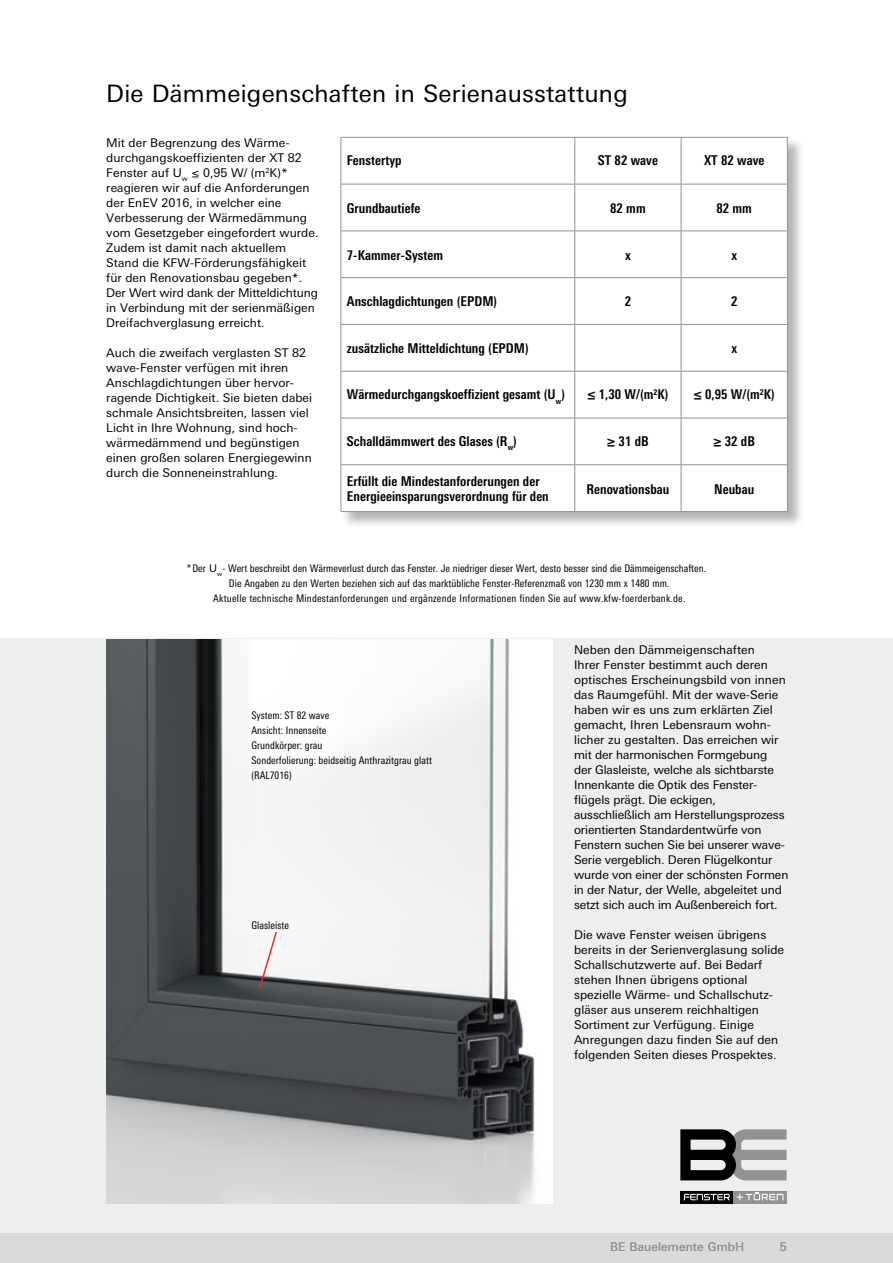
<style>
.page{position:relative;width:893px;height:1263px;background:#edeeee}
.page>*{position:absolute;margin:0;border:0;box-sizing:border-box;transform-origin:0 0}
.t1{font:24px "LT Univers Basic";letter-spacing:.01em;color:#000}
.t2{font:700 condensed 13.5px/15px "LT Univers";letter-spacing:.005em;color:#000}
.t3{font:12px/15px "LT Univers Basic";letter-spacing:.005em;color:#000}
.t4{font:12px "LT Univers Basic";letter-spacing:.01em;color:#919291}
.t5{font:condensed 10.5px/15px "LT Univers";letter-spacing:.005em;color:#000}
.s1{font-family:"LT Univers Basic";font-stretch:normal}
</style>
<div class="page">
<div style="left:0;top:1233px;width:893px;height:30px;background:#d9dada"></div>
<svg style="left:680px;top:1191px;width:53px;height:12px"></svg>
<div style="left:733px;top:1190px;width:54px;height:13px;background:#919291"></div>
<svg style="left:684px;top:1194px;width:46px;height:6px"></svg>
<svg style="left:737px;top:1193px;width:46px;height:7px"></svg>
<svg style="left:680px;top:1129px;width:107px;height:51px"></svg>
<div style="left:0;top:0;width:893px;height:638px;background:#fff"></div>
<img style="left:106px;top:639px;width:447px;height:564px">
<div style="left:341px;top:137px;width:463px;height:391px;background:#000;opacity:.3"></div>
<svg style="left:342px;top:138px;width:445px;height:373px"></svg>
<hr style="left:341px;top:278px;width:1px;height:46px;background:#919291">
<hr style="left:574px;top:138px;width:1px;height:46px;background:#919291">
<hr style="left:574px;top:184px;width:1px;height:47px;background:#919291">
<hr style="left:574px;top:231px;width:1px;height:46px;background:#919291">
<hr style="left:574px;top:278px;width:1px;height:46px;background:#919291">
<hr style="left:574px;top:325px;width:1px;height:46px;background:#919291">
<hr style="left:574px;top:371px;width:1px;height:47px;background:#919291">
<hr style="left:574px;top:465px;width:1px;height:46px;background:#919291">
<hr style="left:574px;top:418px;width:1px;height:47px;background:#919291">
<hr style="left:681px;top:138px;width:1px;height:46px;background:#919291">
<hr style="left:681px;top:184px;width:1px;height:47px;background:#919291">
<hr style="left:681px;top:231px;width:1px;height:46px;background:#919291">
<hr style="left:681px;top:278px;width:1px;height:46px;background:#919291">
<hr style="left:681px;top:325px;width:1px;height:46px;background:#919291">
<hr style="left:681px;top:371px;width:1px;height:47px;background:#919291">
<hr style="left:681px;top:465px;width:1px;height:46px;background:#919291">
<hr style="left:681px;top:418px;width:1px;height:47px;background:#919291">
<hr style="left:787px;top:138px;width:1px;height:46px;background:#919291">
<hr style="left:787px;top:184px;width:1px;height:47px;background:#919291">
<hr style="left:787px;top:231px;width:1px;height:46px;background:#919291">
<hr style="left:787px;top:278px;width:1px;height:46px;background:#919291">
<hr style="left:787px;top:325px;width:1px;height:46px;background:#919291">
<hr style="left:787px;top:371px;width:1px;height:47px;background:#919291">
<hr style="left:787px;top:465px;width:1px;height:46px;background:#919291">
<hr style="left:787px;top:418px;width:1px;height:47px;background:#919291">
<hr style="left:341px;top:137px;width:234px;height:1px;background:#919291">
<hr style="left:341px;top:138px;width:1px;height:46px;background:#919291">
<hr style="left:575px;top:137px;width:106px;height:1px;background:#919291">
<hr style="left:681px;top:137px;width:107px;height:1px;background:#919291">
<hr style="left:341px;top:184px;width:234px;height:1px;background:#919291">
<hr style="left:341px;top:184px;width:1px;height:47px;background:#919291">
<hr style="left:575px;top:184px;width:106px;height:1px;background:#919291">
<hr style="left:681px;top:184px;width:107px;height:1px;background:#919291">
<hr style="left:341px;top:231px;width:234px;height:1px;background:#919291">
<hr style="left:341px;top:231px;width:1px;height:46px;background:#919291">
<hr style="left:575px;top:231px;width:106px;height:1px;background:#919291">
<hr style="left:681px;top:231px;width:107px;height:1px;background:#919291">
<hr style="left:341px;top:277px;width:234px;height:1px;background:#919291">
<hr style="left:575px;top:277px;width:106px;height:1px;background:#919291">
<hr style="left:681px;top:277px;width:107px;height:1px;background:#919291">
<hr style="left:341px;top:324px;width:234px;height:1px;background:#919291">
<hr style="left:341px;top:325px;width:1px;height:46px;background:#919291">
<hr style="left:575px;top:324px;width:106px;height:1px;background:#919291">
<hr style="left:681px;top:324px;width:107px;height:1px;background:#919291">
<hr style="left:341px;top:371px;width:234px;height:1px;background:#919291">
<hr style="left:341px;top:371px;width:1px;height:47px;background:#919291">
<hr style="left:575px;top:371px;width:106px;height:1px;background:#919291">
<hr style="left:681px;top:371px;width:107px;height:1px;background:#919291">
<hr style="left:341px;top:465px;width:1px;height:46px;background:#919291">
<hr style="left:341px;top:418px;width:234px;height:1px;background:#919291">
<hr style="left:341px;top:418px;width:1px;height:47px;background:#919291">
<hr style="left:575px;top:418px;width:106px;height:1px;background:#919291">
<hr style="left:681px;top:418px;width:107px;height:1px;background:#919291">
<hr style="left:341px;top:464px;width:234px;height:1px;background:#919291">
<hr style="left:575px;top:464px;width:106px;height:1px;background:#919291">
<hr style="left:681px;top:464px;width:107px;height:1px;background:#919291">
<hr style="left:341px;top:511px;width:234px;height:1px;background:#919291">
<hr style="left:575px;top:511px;width:106px;height:1px;background:#919291">
<hr style="left:681px;top:511px;width:107px;height:1px;background:#919291">
<svg style="left:258px;top:930px;width:20px;height:60px"></svg>
<h1 class="t1" style="left:106px;top:79px;width:523px">Die Dämmeigenschaften in Serienausstattung</h1>
<p class="t3" style="left:106px;top:135px;width:214px">Mit der Begrenzung des Wärme&shy;durchgangskoeffizienten der XT 82<br>Fenster auf U<sub>w</sub> ≤ 0,95 W/ (m<sup>2</sup>K)* reagieren wir auf die Anforderungen der EnEV 2016, in welcher eine Verbesserung der Wärmedämmung vom Gesetzgeber eingefordert wurde.<br>Zudem ist damit nach aktuellem Stand die KFW-Förderungsfähigkeit für den Renovationsbau gegeben*.<br>Der Wert wird dank der Mitteldichtung in Verbindung mit der serienmäßigen Dreifachverglasung erreicht.</p>
<p class="t3" style="left:106px;top:345px;width:207px">Auch die zweifach verglasten ST 82 wave-Fenster verfügen mit ihren Anschlagdichtungen über hervor&shy;ragende Dichtigkeit. Sie bieten dabei schmale Ansichtsbreiten, lassen viel Licht in Ihre Wohnung, sind hoch&shy;wärmedämmend und begünstigen einen großen solaren Energiegewinn durch die Sonneneinstrahlung.</p>
<p class="t2" style="left:347px;top:153px;width:56px">Fenstertyp</p>
<p class="t2" style="left:598px;top:153px;width:62px">ST 82 wave</p>
<p class="t2" style="left:704px;top:153px;width:62px">XT 82 wave</p>
<p class="t2" style="left:347px;top:201px;width:75px">Grundbautiefe</p>
<p class="t2" style="left:610px;top:201px;width:37px">82 mm</p>
<p class="t2" style="left:716px;top:201px;width:37px">82 mm</p>
<p class="t2" style="left:347px;top:247px;width:98px">7-Kammer-System</p>
<p class="t2" style="left:625px;top:247px;width:7px">x</p>
<p class="t2" style="left:731px;top:247px;width:7px">x</p>
<p class="t2" style="left:347px;top:294px;width:152px">Anschlagdichtungen (EPDM)</p>
<p class="t2" style="left:625px;top:294px;width:8px">2</p>
<p class="t2" style="left:731px;top:294px;width:8px">2</p>
<p class="t2" style="left:347px;top:340px;width:183px">zusätzliche Mitteldichtung (EPDM)</p>
<p class="t2" style="left:731px;top:340px;width:7px">x</p>
<p class="t2" style="left:347px;top:387px;width:220px">Wärmedurchgangskoeffizient gesamt (U<sub>w</sub>)</p>
<p class="t2" style="left:587px;top:387px;width:83px">≤ 1,30 W/(m²K)</p>
<p class="t2" style="left:694px;top:387px;width:83px">≤ 0,95 W/(m²K)</p>
<p class="t2" style="left:347px;top:433px;width:171px">Schalldämmwert des Glases (R<sub>w</sub>)</p>
<p class="t2" style="left:607px;top:433px;width:43px">≥ 31 dB</p>
<p class="t2" style="left:714px;top:433px;width:43px">≥ 32 dB</p>
<p class="t2" style="left:347px;top:474px;width:203px">Erfüllt die Mindestanforderungen der<br>Energieeinsparungsverordnung für den</p>
<p class="t2" style="left:586px;top:481px;width:84px">Renovationsbau</p>
<p class="t2" style="left:714px;top:481px;width:42px">Neubau</p>
<p class="t5" style="left:187px;top:561px;width:521px;text-align:center">* Der <span class="s1">U</span><sub>w</sub>- Wert beschreibt den Wärmeverlust durch das Fenster. Je niedriger dieser Wert, desto besser sind die Dämmeigenschaften.<br>Die Angaben zu den Werten beziehen sich auf das marktübliche Fenster-Referenzmaß von 1230 mm x 1480 mm.<br>Aktuelle technische Mindestanforderungen und ergänzende Informationen finden Sie auf www.kfw-foerderbank.de.</p>
<p class="t5" style="left:251px;top:707px;width:182px">System: ST 82 wave<br>Ansicht: Innenseite<br>Grundkörper: grau<br>Sonderfolierung: beidseitig Anthrazitgrau glatt (RAL7016)</p>
<p class="t5" style="left:251px;top:917px;width:39px">Glasleiste</p>
<p class="t3" style="left:574px;top:642px;width:216px">Neben den Dämmeigenschaften<br>Ihrer Fenster bestimmt auch deren optisches Erscheinungsbild von innen das Raumgefühl. Mit der wave-Serie haben wir es uns zum erklärten Ziel gemacht, Ihren Lebensraum wohn&shy;licher zu gestalten. Das erreichen wir mit der harmonischen Formgebung<br>der Glasleiste, welche als sichtbarste Innenkante die Optik des Fenster&shy;flügels prägt. Die eckigen, ausschließlich am Herstellungsprozess orientierten Standardentwürfe von Fenstern suchen Sie bei unserer wave-Serie vergeblich. Deren Flügelkontur wurde von einer der schönsten Formen in der Natur, der Welle, abgeleitet und setzt sich auch im Außenbereich fort.</p>
<p class="t3" style="left:574px;top:927px;width:212px">Die wave Fenster weisen übrigens bereits in der Serienverglasung solide Schallschutzwerte auf. Bei Bedarf stehen Ihnen übrigens optional spezielle Wärme- und Schallschutz&shy;gläser aus unserem reichhaltigen Sortiment zur Verfügung. Einige Anregungen dazu finden Sie auf den folgenden Seiten dieses Prospektes.</p>
<p class="t4" style="left:610px;top:1240px;width:136px">BE Bauelemente GmbH</p>
<p class="t4" style="left:780px;top:1240px;width:8px">5</p>
</div>
